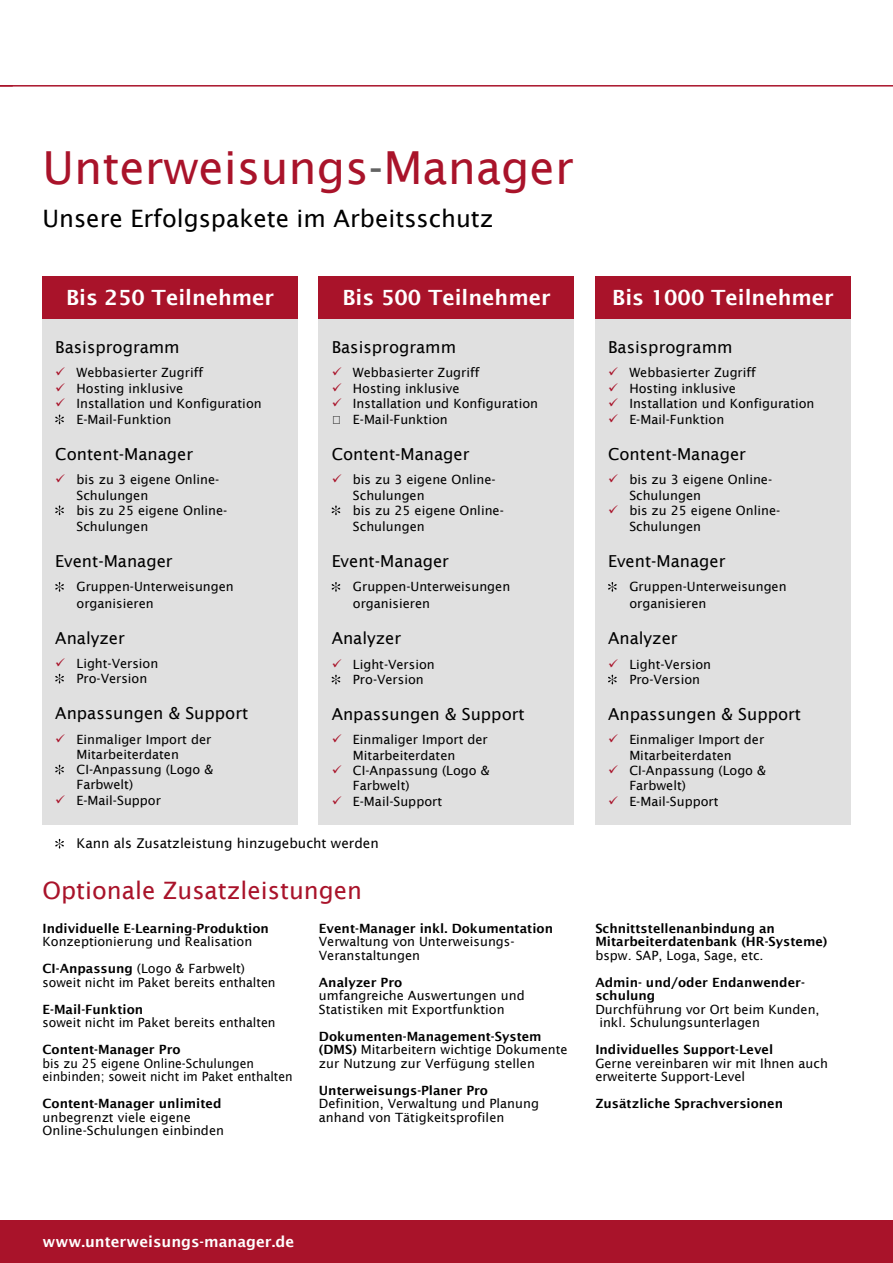
<style>
.page{position:relative;width:893px;height:1263px;background:#fff}
.page>*{position:absolute;margin:0;border:0;box-sizing:border-box;transform-origin:0 0}
.t1{font:45.6px "Lucida Sans";color:#a9132a}
.t2{font:24px "Lucida Sans";color:#000}
.t3{font:24px "Lucida Sans";color:#a9132a}
.t4{font:600 21px "Lucida Sans";color:#fff}
.t5{font:16.5px "Lucida Sans";color:#000}
.t6{font:600 15px "Lucida Sans";color:#fff}
.t7{font:13.5px "Lucida Sans";color:#000}
.t8{font:12.75px/15.3px "Lucida Sans";color:#000}
.t9{font:600 12.75px/13.5px "Lucida Sans";color:#000}
.t10{font:12.75px/13.5px "Lucida Sans";color:#000;scale:.95 1}
.s1{color:#636363}
.s2{color:#a9132a}
.s3{font-weight:600}
</style>
<div class="page">
<div style="left:0;top:1220px;width:893px;height:43px;background:#a9132a"></div>
<div style="left:595px;top:319px;width:255px;height:506px;background:#e0e0e0"></div>
<div style="left:319px;top:319px;width:255px;height:506px;background:#e0e0e0"></div>
<div style="left:43px;top:319px;width:255px;height:506px;background:#e0e0e0"></div>
<svg style="left:55px;top:415px;width:9px;height:9px"></svg>
<svg style="left:55px;top:505px;width:9px;height:10px"></svg>
<svg style="left:55px;top:582px;width:9px;height:10px"></svg>
<svg style="left:55px;top:674px;width:9px;height:9px"></svg>
<svg style="left:55px;top:765px;width:9px;height:9px"></svg>
<div style="left:43px;top:276px;width:255px;height:43px;background:#a9132a"></div>
<div style="left:319px;top:276px;width:255px;height:43px;background:#a9132a"></div>
<div style="left:595px;top:276px;width:255px;height:43px;background:#a9132a"></div>
<svg style="left:332px;top:505px;width:8px;height:10px"></svg>
<svg style="left:332px;top:582px;width:8px;height:10px"></svg>
<svg style="left:332px;top:675px;width:8px;height:9px"></svg>
<svg style="left:608px;top:582px;width:9px;height:10px"></svg>
<svg style="left:608px;top:675px;width:9px;height:9px"></svg>
<svg style="left:55px;top:839px;width:9px;height:9px"></svg>
<hr style="left:0;top:85px;width:893px;height:2px;background:#a9132a">
<h1 class="t1" style="left:43px;top:142px;width:533px">Unterweisungs<span class="s1">-</span>Manager</h1>
<h2 class="t2" style="left:43px;top:205px;width:453px">Unsere Erfolgspakete im Arbeitsschutz</h2>
<h3 class="t4" style="left:66px;top:286px;width:210px">Bis 250 Teilnehmer</h3>
<h3 class="t4" style="left:342px;top:286px;width:210px">Bis 500 Teilnehmer</h3>
<h3 class="t4" style="left:612px;top:286px;width:223px">Bis 1000 Teilnehmer</h3>
<p class="t5" style="left:332px;top:338px;width:126px">Basisprogramm</p>
<p class="t8" style="left:332px;top:365px;width:149px"><span class="s2">✓</span> Webbasierter Zugriff</p>
<p class="t8" style="left:332px;top:380px;width:129px"><span class="s2">✓</span> Hosting inklusive</p>
<p class="t8" style="left:332px;top:395px;width:208px;line-height:16.2px"><span class="s2">✓</span> Installation und Konfiguration ✽ E-Mail-Funktion</p>
<p class="t5" style="left:332px;top:445px;width:139px">Content-Manager</p>
<p class="t8" style="left:353px;top:472px;width:152px;text-indent:-21px"><span class="s2">✓</span> bis zu 3 eigene Online-<br>Schulungen<br>bis zu 25 eigene Online-<br>Schulungen</p>
<p class="t5" style="left:332px;top:552px;width:119px">Event-Manager</p>
<p class="t8" style="left:353px;top:579px;width:159px;line-height:16.2px">Gruppen-Unterweisungen organisieren</p>
<p class="t5" style="left:332px;top:628px;width:71px">Analyzer</p>
<p class="t8" style="left:353px;top:657px;width:83px;text-indent:-21px"><span class="s2">✓</span> Light-Version<br>Pro-Version</p>
<p class="t5" style="left:332px;top:705px;width:195px">Anpassungen &amp; Support</p>
<p class="t8" style="left:353px;top:732px;width:136px;text-indent:-21px"><span class="s2">✓</span> Einmaliger Import der<br>Mitarbeiterdaten</p>
<p class="t8" style="left:353px;top:763px;width:138px;text-indent:-21px"><span class="s2">✓</span> CI-Anpassung (Logo &amp;<br>Farbwelt)</p>
<p class="t8" style="left:332px;top:793px;width:112px"><span class="s2">✓</span> E-Mail-Support</p>
<p class="t5" style="left:55px;top:338px;width:126px">Basisprogramm</p>
<p class="t8" style="left:55px;top:365px;width:149px"><span class="s2">✓</span> Webbasierter Zugriff</p>
<p class="t8" style="left:55px;top:380px;width:129px"><span class="s2">✓</span> Hosting inklusive</p>
<p class="t8" style="left:77px;top:395px;width:187px;line-height:16.2px;text-indent:-21px"><span class="s2">✓</span> Installation und Konfiguration<br>E-Mail-Funktion</p>
<p class="t5" style="left:55px;top:445px;width:139px">Content-Manager</p>
<p class="t8" style="left:77px;top:472px;width:152px;text-indent:-21px"><span class="s2">✓</span> bis zu 3 eigene Online-<br>Schulungen<br>bis zu 25 eigene Online-<br>Schulungen</p>
<p class="t5" style="left:55px;top:552px;width:119px">Event-Manager</p>
<p class="t8" style="left:77px;top:579px;width:159px;line-height:16.2px">Gruppen-Unterweisungen organisieren</p>
<p class="t5" style="left:55px;top:628px;width:71px">Analyzer</p>
<p class="t8" style="left:77px;top:656px;width:83px;text-indent:-21px"><span class="s2">✓</span> Light-Version<br>Pro-Version</p>
<p class="t5" style="left:55px;top:704px;width:195px">Anpassungen &amp; Support</p>
<p class="t8" style="left:77px;top:731px;width:138px;text-indent:-21px"><span class="s2">✓</span> Einmaliger Import der<br>Mitarbeiterdaten<br>CI-Anpassung (Logo &amp;<br>Farbwelt)</p>
<p class="t8" style="left:55px;top:792px;width:107px"><span class="s2">✓</span> E-Mail-Suppor</p>
<p class="t5" style="left:608px;top:338px;width:126px">Basisprogramm</p>
<p class="t8" style="left:608px;top:365px;width:149px"><span class="s2">✓</span> Webbasierter Zugriff</p>
<p class="t8" style="left:608px;top:380px;width:129px"><span class="s2">✓</span> Hosting inklusive</p>
<p class="t8" style="left:608px;top:396px;width:208px"><span class="s2">✓</span> Installation und Konfiguration</p>
<p class="t8" style="left:608px;top:412px;width:118px"><span class="s2">✓</span> E-Mail-Funktion</p>
<p class="t5" style="left:608px;top:445px;width:139px">Content-Manager</p>
<p class="t8" style="left:629px;top:472px;width:144px;text-indent:-21px"><span class="s2">✓</span> bis zu 3 eigene Online-<br>Schulungen</p>
<p class="t8" style="left:629px;top:502px;width:152px;line-height:16.2px;text-indent:-21px"><span class="s2">✓</span> bis zu 25 eigene Online-<br>Schulungen</p>
<p class="t5" style="left:608px;top:552px;width:119px">Event-Manager</p>
<p class="t8" style="left:629px;top:579px;width:159px;line-height:16.2px">Gruppen-Unterweisungen organisieren</p>
<p class="t5" style="left:608px;top:628px;width:71px">Analyzer</p>
<p class="t8" style="left:629px;top:657px;width:83px;text-indent:-21px"><span class="s2">✓</span> Light-Version<br>Pro-Version</p>
<p class="t5" style="left:608px;top:705px;width:195px">Anpassungen &amp; Support</p>
<p class="t8" style="left:629px;top:732px;width:136px;text-indent:-21px"><span class="s2">✓</span> Einmaliger Import der<br>Mitarbeiterdaten</p>
<p class="t8" style="left:629px;top:763px;width:138px;text-indent:-21px"><span class="s2">✓</span> CI-Anpassung (Logo &amp;<br>Farbwelt)</p>
<p class="t8" style="left:608px;top:793px;width:112px"><span class="s2">✓</span> E-Mail-Support</p>
<p class="t7" style="left:77px;top:836px;width:304px">Kann als Zusatzleistung hinzugebucht werden</p>
<h2 class="t3" style="left:43px;top:876px;width:321px">Optionale Zusatzleistungen</h2>
<p class="t9" style="left:43px;top:921px;width:228px">Individuelle E-Learning-Produktion</p>
<p class="t8" style="left:43px;top:928px;width:211px;line-height:27px">Konzeptionierung und Realisation<br><span class="s3">CI-Anpassung</span> (Logo &amp; Farbwelt)</p>
<p class="t8" style="left:43px;top:974px;width:235px">soweit nicht im Paket bereits enthalten</p>
<p class="t9" style="left:43px;top:1002px;width:102px">E-Mail-Funktion</p>
<p class="t8" style="left:43px;top:1015px;width:235px">soweit nicht im Paket bereits enthalten</p>
<p class="t9" style="left:43px;top:1043px;width:140px">Content-Manager Pro</p>
<p class="t10" style="left:43px;top:1056px;width:265px">bis zu 25 eigene Online-Schulungen einbinden; soweit nicht im Paket enthalten</p>
<p class="t9" style="left:43px;top:1097px;width:180px">Content-Manager unlimited</p>
<p class="t8" style="left:43px;top:1110px;width:183px;line-height:13.5px">unbegrenzt viele eigene<br>Online-Schulungen einbinden</p>
<p class="t9" style="left:319px;top:921px;width:236px">Event-Manager inkl. Dokumentation</p>
<p class="t8" style="left:319px;top:935px;width:197px;line-height:13.5px">Verwaltung von Unterweisungs-<br>Veranstaltungen</p>
<p class="t9" style="left:319px;top:975px;width:85px">Analyzer Pro</p>
<p class="t8" style="left:319px;top:989px;width:207px;line-height:13.5px">umfangreiche Auswertungen und<br>Statistiken mit Exportfunktion</p>
<p class="t8" style="left:319px;top:1029px;width:250px;line-height:13.5px"><span class="s3">Dokumenten-Management-System (DMS)</span> Mitarbeitern wichtige Dokumente zur Nutzung zur Verfügung stellen</p>
<p class="t9" style="left:319px;top:1083px;width:171px">Unterweisungs-Planer Pro</p>
<p class="t8" style="left:319px;top:1097px;width:222px;line-height:13.5px">Definition, Verwaltung und Planung anhand von Tätigkeitsprofilen</p>
<p class="t9" style="left:595px;top:921px;width:234px">Schnittstellenanbindung an<br>Mitarbeiterdatenbank (HR-Systeme)</p>
<p class="t8" style="left:595px;top:947px;width:170px">bspw. SAP, Loga, Sage, etc.</p>
<p class="t9" style="left:595px;top:975px;width:211px">Admin- und/oder Endanwender&shy;schulung</p>
<p class="t8" style="left:599px;top:1002px;width:222px;line-height:13.5px;text-indent:-4px">Durchführung vor Ort beim Kunden, inkl. Schulungsunterlagen</p>
<p class="t9" style="left:595px;top:1043px;width:179px">Individuelles Support-Level</p>
<p class="t8" style="left:595px;top:1056px;width:234px;line-height:13.5px">Gerne vereinbaren wir mit Ihnen auch erweiterte Support-Level</p>
<p class="t9" style="left:595px;top:1097px;width:189px">Zusätzliche Sprachversionen</p>
<p class="t6" style="left:43px;top:1233px;width:253px">www.unterweisungs-manager.de</p>
</div>
